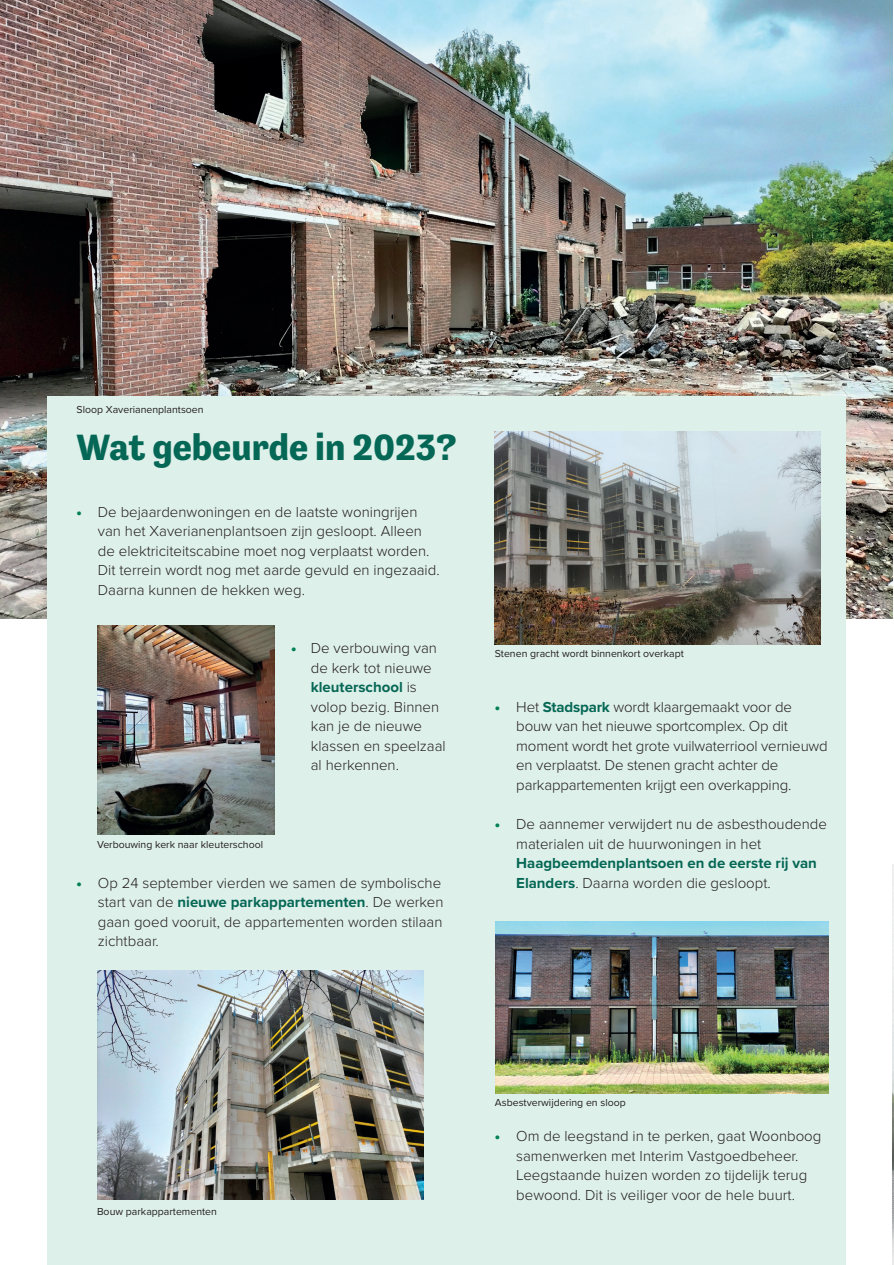
<style>
.page{position:relative;width:894px;height:1265px;background:#fff}
.page>*{position:absolute;margin:0;border:0;box-sizing:border-box;transform-origin:0 0}
.t1{font:700 37.5px "Tenso";color:#056755}
.t2{font:300 15px/19.5px "Proxima Nova";color:#231f20}
.t3{font:700 15px/19.5px "Proxima Nova";color:#056755}
.t4{font:10.5px "Proxima Nova";color:#231f20}
.s1{font-weight:900;color:#008055}
.s2{font-weight:700;color:#056755}
.s3{font-weight:300;color:#231f20}
</style>
<div class="page">
<img style="left:0;top:0;width:892px;height:618px">
<div style="left:47px;top:396px;width:798px;height:868px;background:#def0ea"></div>
<img style="left:892px;top:864px;width:1px;height:399px">
<img style="left:97px;top:970px;width:326px;height:229px">
<img style="left:495px;top:432px;width:325px;height:212px">
<img style="left:495px;top:921px;width:332px;height:172px">
<img style="left:97px;top:625px;width:177px;height:209px">
<p class="t4" style="left:77px;top:402px;width:128px">Sloop Xaverianenplantsoen</p>
<h1 class="t1" style="left:77px;top:426px;width:381px">Wat gebeurde in 2023?</h1>
<p class="t2" style="left:98px;top:501px;width:343px;text-indent:-21px"><span class="s1">•</span> De bejaardenwoningen en de laatste woningrijen van het Xaverianenplantsoen zijn gesloopt. Alleen de elektriciteitscabine moet nog verplaatst worden.<br>Dit terrein wordt nog met aarde gevuld en ingezaaid.<br>Daarna kunnen de hekken weg.</p>
<p class="t4" style="left:97px;top:837px;width:167px">Verbouwing kerk naar kleuterschool</p>
<p class="t2" style="left:311px;top:637px;width:136px;text-indent:-20px"><span class="s1">•</span> De verbouwing van de kerk tot nieuwe <span class="s2">kleuterschool</span> is volop bezig. Binnen kan je de nieuwe klassen en speelzaal al herkennen.</p>
<p class="t2" style="left:98px;top:871px;width:347px;text-indent:-21px"><span class="s1">•</span> Op 24 september vierden we samen de symbolische start van de <span class="s2">nieuwe parkappartementen</span>. De werken gaan goed vooruit, de appartementen worden stilaan zichtbaar.</p>
<p class="t4" style="left:495px;top:646px;width:190px">Stenen gracht wordt binnenkort overkapt</p>
<p class="t2" style="left:516px;top:696px;width:313px;text-indent:-21px"><span class="s1">•</span> Het <span class="s2">Stadspark</span> wordt klaargemaakt voor de bouw van het nieuwe sportcomplex. Op dit moment wordt het grote vuilwaterriool vernieuwd en verplaatst. De stenen gracht achter de parkappartementen krijgt een overkapping.</p>
<p class="t2" style="left:516px;top:813px;width:312px;text-indent:-21px"><span class="s1">•</span> De aannemer verwijdert nu de asbesthoudende materialen uit de huurwoningen in het</p>
<p class="t3" style="left:516px;top:852px;width:302px">Haagbeemdenplantsoen en de eerste rij van<br>Elanders<span class="s3">. Daarna worden die gesloopt.</span></p>
<p class="t4" style="left:97px;top:1203px;width:121px">Bouw parkappartementen</p>
<p class="t4" style="left:495px;top:1094px;width:132px">Asbestverwijdering en sloop</p>
<p class="t2" style="left:495px;top:1125px;width:328px;text-align:center"><span class="s1">•</span> Om de leegstand in te perken, gaat Woonboog samenwerken met Interim Vastgoedbeheer.<br>Leegstaande huizen worden zo tijdelijk terug bewoond. Dit is veiliger voor de hele buurt.</p>
</div>
